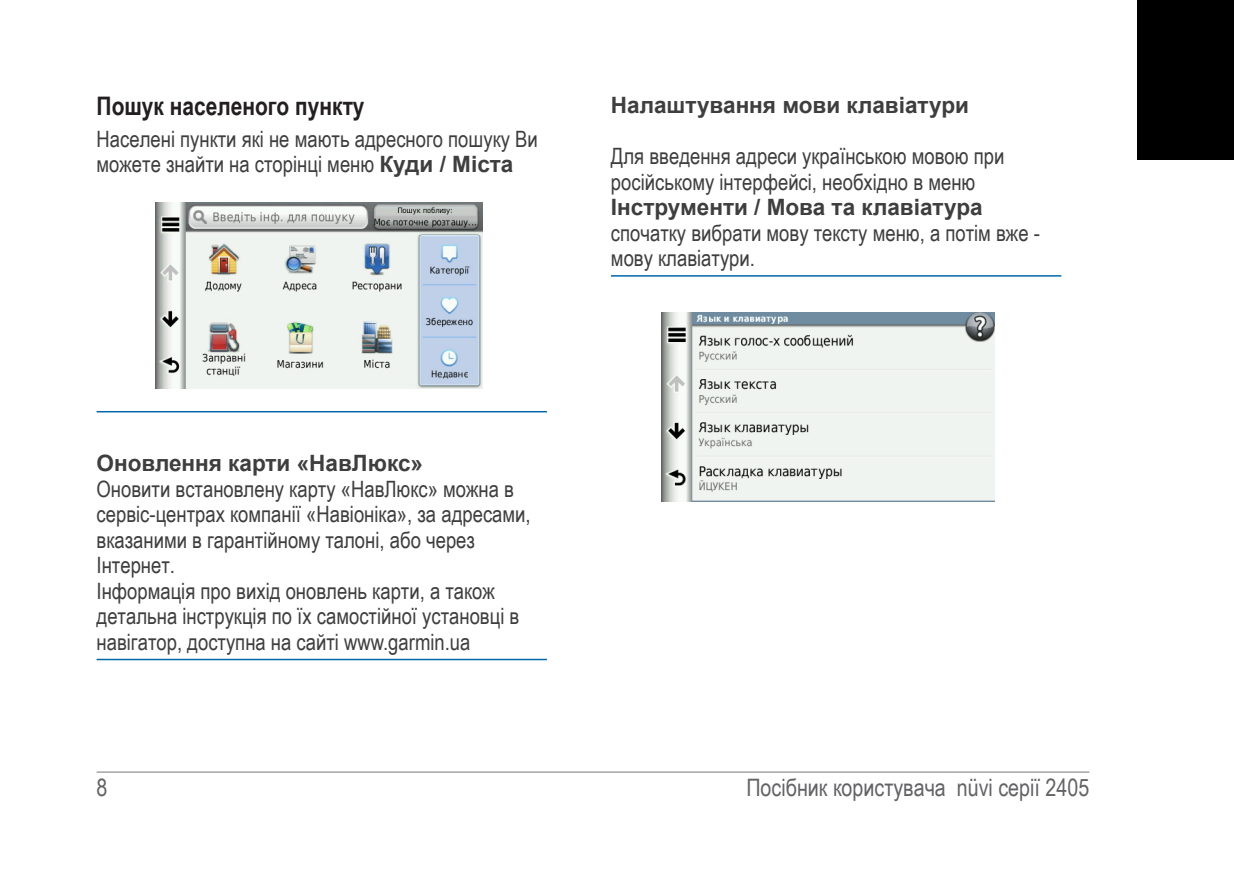
<style>
.page{position:relative;width:1234px;height:893px;background:#fff}
.page>*{position:absolute;margin:0;border:0;box-sizing:border-box;transform-origin:0 0}
.Heading_3__Section{font:700 25.5px "Arial Narrow";color:#231f20}
.t1{font:24px "Arial Narrow";color:#636366}
.ANSI_Notice_Body{font:22.5px/25.5px "Arial Narrow";color:#3e3e3f}
.ANSI_Notice_Body-2{font:700 22.5px "Arial";color:#3e3e3f}
.s1{font-family:"Arial";font-weight:700}
</style>
<div class="page">
<hr style="left:97px;top:772px;width:992px;height:1px;background:#76787b">
<div style="left:1137px;top:0;width:96px;height:159px;background:#000"></div>
<hr style="left:97px;top:411px;width:450px;height:1px;background:#0068a9">
<hr style="left:97px;top:659px;width:450px;height:1px;background:#0068a9">
<hr style="left:611px;top:275px;width:450px;height:2px;background:#0068a9">
<img style="left:156px;top:203px;width:327px;height:185px">
<img style="left:661px;top:313px;width:333px;height:189px">
<p class="Heading_3__Section" style="left:97px;top:87px;width:269px">Пошук населеного пункту</p>
<p class="ANSI_Notice_Body" style="left:97px;top:125px;width:442px">Населені пункти які не мають адресного пошуку Ви можете знайти на сторінці меню <span class="s1">Куди / Міста</span></p>
<p class="ANSI_Notice_Body" style="left:97px;top:449px;width:435px"><span class="s1">Оновлення карти «НавЛюкс»<br></span>Оновити встановлену карту «НавЛюкс» можна в сервіс-центрах компанії «Навіоніка», за адресами, вказаними в гарантійному талоні, або через Інтернет.<br>Інформація про вихід оновлень карти, а також детальна інструкція по їх самостійної установці в навігатор, доступна на сайті www.garmin.ua</p>
<p class="ANSI_Notice_Body-2" style="left:611px;top:90px;width:359px">Налаштування мови клавіатури</p>
<p class="ANSI_Notice_Body" style="left:611px;top:142px;width:430px">Для введення адреси українською мовою при російському інтерфейсі, необхідно в меню <span class="s1">Інструменти / Мова та клавіатура </span>спочатку вибрати мову тексту меню, а потім вже - мову клавіатури.</p>
<p class="t1" style="left:97px;top:770px;width:12px">8</p>
<p class="t1" style="left:746px;top:770px;width:344px">Посібник користувача nüvi серії 2405</p>
</div>
